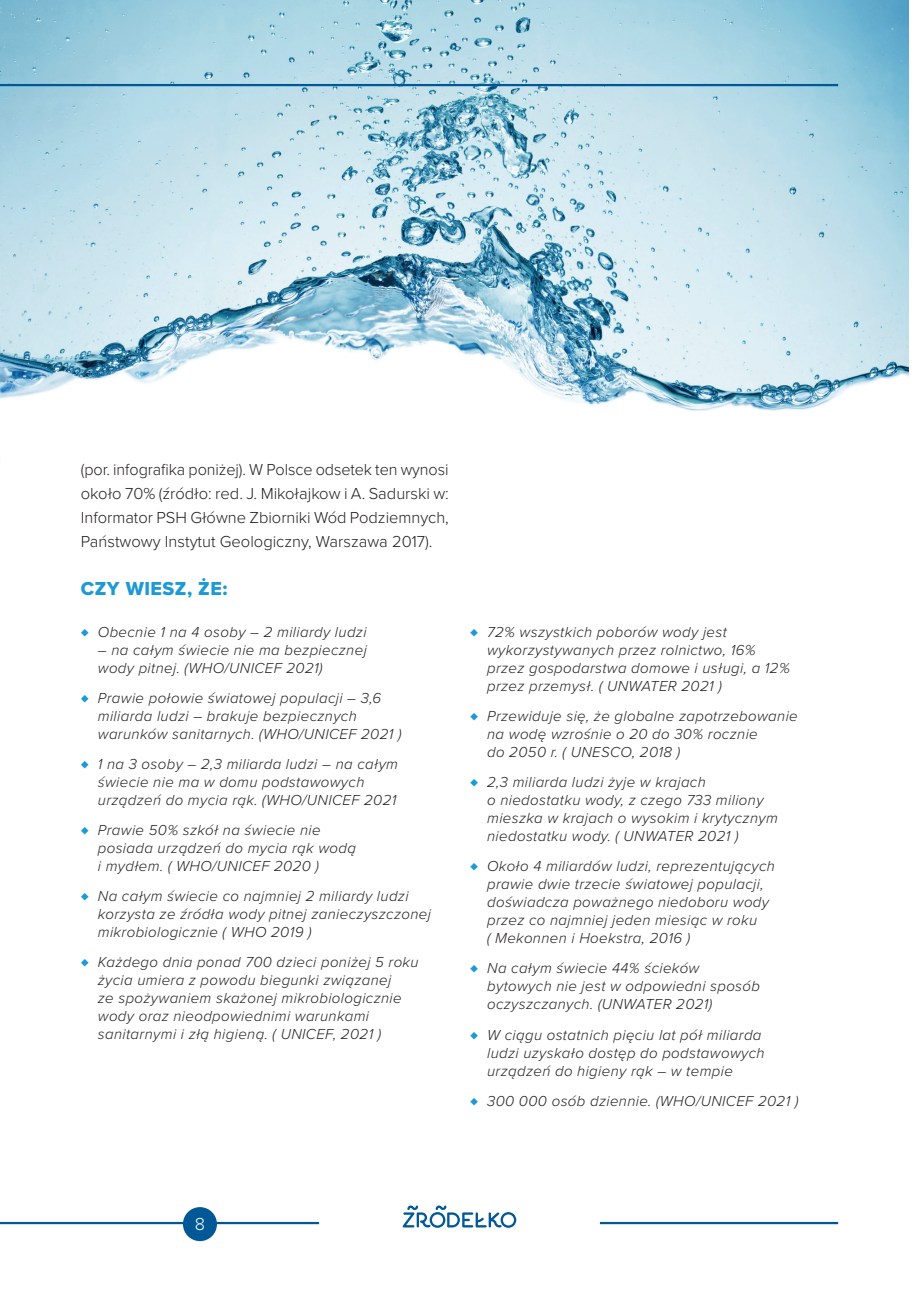
<style>
.page{position:relative;width:919px;height:1289px;background:#fff}
.page>*{position:absolute;margin:0;border:0;box-sizing:border-box;transform-origin:0 0}
.t1{font:19.5px "Proxima Nova Extrabld";letter-spacing:.025em;color:#1d99d6}
.t2{font:300 18px "Proxima Nova";color:#fff}
.t3{font:300 16.5px/24px "Proxima Nova";color:#231f20;text-align:justify}
.t4{font:italic 300 15px/18px "Proxima Nova";letter-spacing:.025em;color:#231f20}
.s1{font-family:"Proxima Nova Cond";color:#1d99d6}
</style>
<div class="page">
<img style="left:0;top:0;width:908px;height:411px">
<hr style="left:0;top:84px;width:838px;height:2px;background:#005996">
<hr style="left:600px;top:1221px;width:238px;height:3px;background:#005996">
<svg style="left:402px;top:1205px;width:114px;height:22px"></svg>
<hr style="left:0;top:1221px;width:319px;height:3px;background:#005996">
<div style="left:183px;top:1206px;width:34px;height:35px;background:#005996;border-radius:50%"></div>
<p class="t3" style="left:81px;top:456px;width:369px">(por. infografika poniżej). W Polsce odsetek ten wynosi około 70% (źródło: red. J. Mikołajkow i A. Sadurski w:<br>Informator PSH Główne Zbiorniki Wód Podziemnych, Państwowy Instytut Geologiczny, Warszawa 2017).</p>
<h1 class="t1" style="left:81px;top:574px;width:148px">CZY WIESZ, ŻE:</h1>
<p class="t4" style="left:81px;top:622px;width:287px"><span class="s1">♦</span> Obecnie 1 na 4 osoby – 2 miliardy ludzi</p>
<p class="t4" style="left:98px;top:640px;width:270px">– na całym świecie nie ma bezpiecznej wody pitnej. (WHO/UNICEF 2021)</p>
<p class="t4" style="left:98px;top:688px;width:305px;text-indent:-17px"><span class="s1">♦</span> Prawie połowie światowej populacji – 3,6 miliarda ludzi – brakuje bezpiecznych warunków sanitarnych. (WHO/UNICEF 2021 )</p>
<p class="t4" style="left:98px;top:754px;width:302px;text-indent:-17px"><span class="s1">♦</span> 1 na 3 osoby – 2,3 miliarda ludzi – na całym świecie nie ma w domu podstawowych urządzeń do mycia rąk. (WHO/UNICEF 2021</p>
<p class="t4" style="left:98px;top:820px;width:260px;text-indent:-17px"><span class="s1">♦</span> Prawie 50% szkół na świecie nie posiada urządzeń do mycia rąk wodą i mydłem. ( WHO/UNICEF 2020 )</p>
<p class="t4" style="left:98px;top:886px;width:334px;text-indent:-17px"><span class="s1">♦</span> Na całym świecie co najmniej 2 miliardy ludzi korzysta ze źródła wody pitnej zanieczyszczonej mikrobiologicznie ( WHO 2019 )</p>
<p class="t4" style="left:98px;top:952px;width:322px;text-indent:-17px"><span class="s1">♦</span> Każdego dnia ponad 700 dzieci poniżej 5 roku życia umiera z powodu biegunki związanej<br>ze spożywaniem skażonej mikrobiologicznie wody oraz nieodpowiednimi warunkami sanitarnymi i złą higieną. ( UNICEF, 2021 )</p>
<p class="t4" style="left:487px;top:622px;width:304px;text-indent:-17px"><span class="s1">♦</span> 72% wszystkich poborów wody jest wykorzystywanych przez rolnictwo, 16% przez gospodarstwa domowe i usługi, a 12% przez przemysł. ( UNWATER 2021 )</p>
<p class="t4" style="left:487px;top:706px;width:312px;text-indent:-17px"><span class="s1">♦</span> Przewiduje się, że globalne zapotrzebowanie na wodę wzrośnie o 20 do 30% rocznie<br>do 2050 r. ( UNESCO, 2018 )</p>
<p class="t4" style="left:487px;top:772px;width:292px;text-indent:-17px"><span class="s1">♦</span> 2,3 miliarda ludzi żyje w krajach<br>o niedostatku wody, z czego 733 miliony mieszka w krajach o wysokim i krytycznym niedostatku wody. ( UNWATER 2021 )</p>
<p class="t4" style="left:487px;top:856px;width:289px;text-indent:-17px"><span class="s1">♦</span> Około 4 miliardów ludzi, reprezentujących prawie dwie trzecie światowej populacji, doświadcza poważnego niedoboru wody przez co najmniej jeden miesiąc w roku<br>( Mekonnen i Hoekstra, 2016 )</p>
<p class="t4" style="left:487px;top:958px;width:274px;text-indent:-17px"><span class="s1">♦</span> Na całym świecie 44% ścieków bytowych nie jest w odpowiedni sposób oczyszczanych. (UNWATER 2021)</p>
<p class="t4" style="left:487px;top:1024px;width:279px;text-indent:-17px"><span class="s1">♦</span> W ciągu ostatnich pięciu lat pół miliarda ludzi uzyskało dostęp do podstawowych urządzeń do higieny rąk – w tempie</p>
<p class="t4" style="left:470px;top:1090px;width:330px"><span class="s1">♦</span> 300 000 osób dziennie. (WHO/UNICEF 2021 )</p>
<p class="t2" style="left:195px;top:1210px;width:12px">8</p>
</div>
